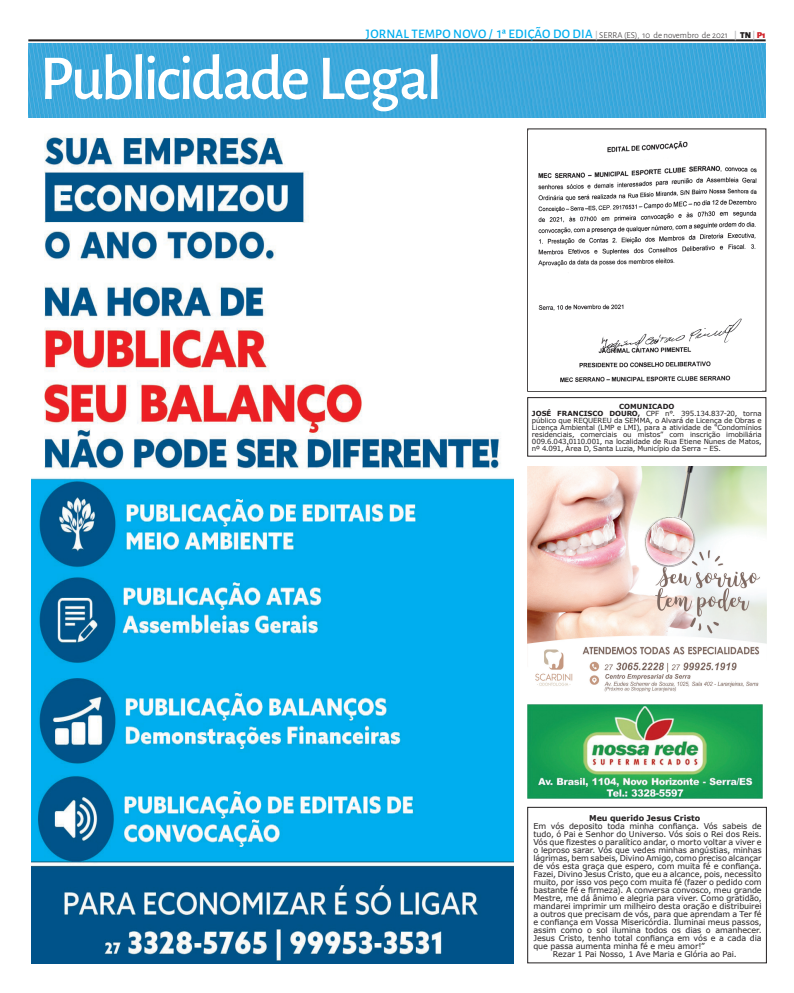
<style>
.page{position:relative;width:794px;height:993px;background:#fff}
.page>*{position:absolute;margin:0;border:0;box-sizing:border-box;transform-origin:0 0}
.t1{font:500 64px "Alegreya Sans";letter-spacing:-.045em;color:#fff}
.t2{font:500 13px "Alegreya Sans";letter-spacing:.015em;color:#00aeef}
.t3{font:8px "Verdana";letter-spacing:-.005em;color:#231f20}
.t4{font:700 8px "Verdana";letter-spacing:-.005em;color:#231f20}
.t5{font:7px/7px "Verdana";letter-spacing:-.015em;color:#231f20}
.s1{font-weight:700;font-size:9px;color:#bcbdc0}
.s2{font-weight:300;font-size:9px;color:#231f20}
.s3{font-weight:900;font-size:9px;color:#231f20}
.s4{font-weight:900;font-size:9px;color:#d1232a}
.s5{font-weight:700}
</style>
<div class="page">
<hr style="left:28px;top:39px;width:737px;height:2px;background:#231f20">
<img style="left:29px;top:43px;width:736px;height:75px">
<img style="left:31px;top:135px;width:482px;height:827px">
<div style="left:527px;top:806px;width:239px;height:156px;border:1px solid #231f20"></div>
<div style="left:527px;top:397px;width:239px;height:59px;border:1px solid #231f20"></div>
<img style="left:527px;top:466px;width:239px;height:226px">
<div style="left:527px;top:129px;width:239px;height:262px;border:1px solid #231f20"></div>
<img style="left:528px;top:132px;width:233px;height:258px">
<img style="left:527px;top:704px;width:236px;height:94px">
<h2 class="t2" style="left:366px;top:25px;width:401px">JORNAL TEMPO NOVO / 1ª EDIÇÃO DO DIA <span class="s1">|</span> <span class="s2">SERRA (ES), 10 de novembro de 2021</span> <span class="s1">|</span> <span class="s3">TN</span> <span class="s1">|</span> <span class="s4">P1</span></h2>
<h1 class="t1" style="left:40px;top:33px;width:404px">Publicidade Legal</h1>
<p class="t5" style="left:532px;top:403px;width:231px;text-indent:87px"><span class="s5">COMUNICADO<br>JOSÉ FRANCISCO DOURO,</span> CPF n°. 395.134.837-20, torna público que REQUEREU da SEMMA, o Alvará de Licença de Obras e Licença Ambiental (LMP e LMI), para a atividade de “Condomínios residenciais, comerciais ou mistos” com inscrição imobiliária 009.6.043.0110.001, na localidade de Rua Etiene Nunes de Matos, nº 4.091, Área D, Santa Luzia, Município da Serra – ES.</p>
<p class="t4" style="left:589px;top:812px;width:113px">Meu querido Jesus Cristo</p>
<p class="t3" style="left:533px;top:820px;width:230px">Em vós deposito toda minha confiança. Vós sabeis de</p>
<p class="t3" style="left:533px;top:828px;width:230px">tudo, ó Pai e Senhor do Universo. Vós sois o Rei dos Reis.</p>
<p class="t3" style="left:533px;top:836px;width:230px">Vós que fizestes o paralítico andar, o morto voltar a viver e</p>
<p class="t3" style="left:533px;top:844px;width:230px">o leproso sarar. Vós que vedes minhas angústias, minhas</p>
<p class="t3" style="left:533px;top:852px;width:230px">lágrimas, bem sabeis, Divino Amigo, como preciso alcançar</p>
<p class="t3" style="left:533px;top:860px;width:230px">de vós esta graça que espero, com muita fé e confiança.</p>
<p class="t3" style="left:533px;top:868px;width:230px">Fazei, Divino Jesus Cristo, que eu a alcance, pois, necessito</p>
<p class="t3" style="left:533px;top:876px;width:230px">muito, por isso vos peço com muita fé (fazer o pedido com</p>
<p class="t3" style="left:533px;top:884px;width:230px">bastante fé e firmeza). A conversa convosco, meu grande</p>
<p class="t3" style="left:533px;top:892px;width:230px">Mestre, me dá ânimo e alegria para viver. Como gratidão,</p>
<p class="t3" style="left:533px;top:900px;width:230px">mandarei imprimir um milheiro desta oração e distribuirei</p>
<p class="t3" style="left:533px;top:908px;width:230px">a outros que precisam de vós, para que aprendam a Ter fé</p>
<p class="t3" style="left:533px;top:916px;width:230px">e confiança em Vossa Misericórdia. Iluminai meus passos,</p>
<p class="t3" style="left:533px;top:924px;width:230px">assim como o sol ilumina todos os dias o amanhecer.</p>
<p class="t3" style="left:533px;top:932px;width:230px">Jesus Cristo, tenho total confiança em vós e a cada dia</p>
<p class="t3" style="left:533px;top:940px;width:173px">que passa aumenta minha fé e meu amor!”</p>
<p class="t3" style="left:553px;top:948px;width:185px">Rezar 1 Pai Nosso, 1 Ave Maria e Glória ao Pai.</p>
</div>
